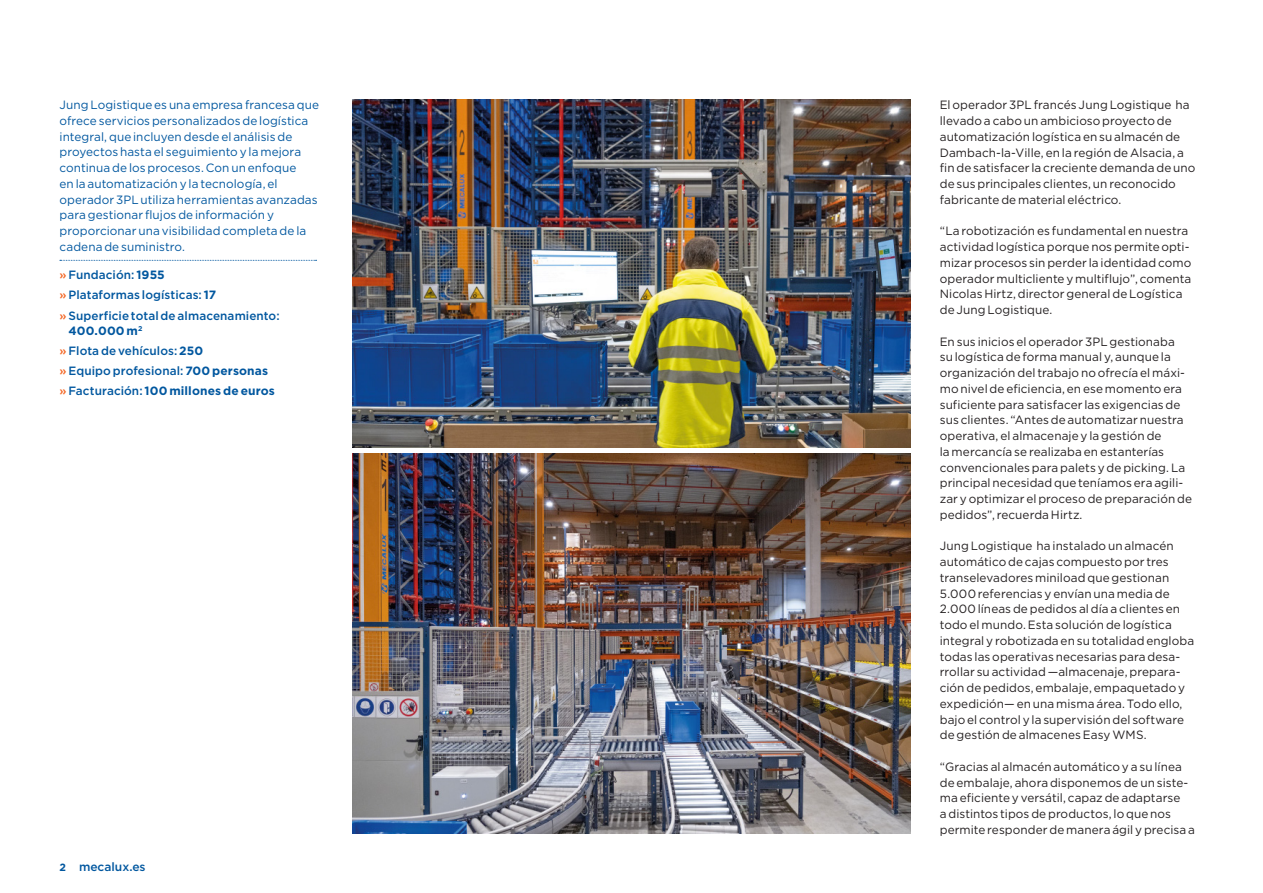
<style>
.page{position:relative;width:1263px;height:893px;background:#fff}
.page>*{position:absolute;margin:0;border:0;box-sizing:border-box;transform-origin:0 0}
.t1{font:12px/15.8px "Gotham";letter-spacing:.005em;color:#231f20}
.t2{font:12px/15.8px "Gotham";letter-spacing:.005em;color:#01579f}
.t3{font:500 12px/20px "Gotham";letter-spacing:.005em;color:#01579f}
.s1{color:#f36421}
.s2{font-weight:700}
.s3{font-weight:700;font-size:10.5px}
</style>
<div class="page">
<svg style="left:60px;top:260px;width:257px;height:1px"></svg>
<img style="left:353px;top:100px;width:557px;height:348px">
<img style="left:353px;top:454px;width:557px;height:380px">
<p class="t2" style="left:60px;top:97px;width:261px">Jung Logistique es una empresa francesa que ofrece servicios personalizados de logística integral, que incluyen desde el análisis de proyectos hasta el seguimiento y la mejora continua de los procesos. Con un enfoque<br>en la automatización y la tecnología, el operador 3PL utiliza herramientas avanzadas para gestionar flujos de información y proporcionar una visibilidad completa de la cadena de suministro.</p>
<p class="t3" style="left:60px;top:265px;width:222px"><span class="s1">»</span> Fundación: <span class="s2">1955<br></span><span class="s1">»</span> Plataformas logísticas: <span class="s2">17<br></span><span class="s1">»</span> Superficie total de almacenamiento:</p>
<p class="t3" style="left:60px;top:321px;width:217px;text-indent:9px"><span class="s2">400.000 m</span><sup>2<br></sup><span class="s1">»</span> Flota de vehículos: <span class="s2">250<br></span><span class="s1">»</span> Equipo profesional: <span class="s2">700 personas </span><span class="s1">»</span> Facturación: <span class="s2">100 millones de euros</span></p>
<p class="t3" style="left:60px;top:856px;width:88px"><span class="s3">2</span> mecalux.es</p>
<p class="t1" style="left:940px;top:97px;width:257px">El operador 3PL francés Jung Logistique ha llevado a cabo un ambicioso proyecto de automatización logística en su almacén de Dambach-la-Ville, en la región de Alsacia, a fin de satisfacer la creciente demanda de uno de sus principales clientes, un reconocido fabricante de material eléctrico.</p>
<p class="t1" style="left:940px;top:223px;width:253px">“La robotización es fundamental en nuestra actividad logística porque nos permite opti&shy;mizar procesos sin perder la identidad como operador multicliente y multiflujo”, comenta Nicolas Hirtz, director general de Logística de Jung Logistique.</p>
<p class="t1" style="left:940px;top:333px;width:254px">En sus inicios el operador 3PL gestionaba<br>su logística de forma manual y, aunque la organización del trabajo no ofrecía el máxi&shy;mo nivel de eficiencia, en ese momento era suficiente para satisfacer las exigencias de sus clientes. “Antes de automatizar nuestra operativa, el almacenaje y la gestión de<br>la mercancía se realizaba en estanterías convencionales para palets y de picking. La principal necesidad que teníamos era agili&shy;zar y optimizar el proceso de preparación de pedidos”, recuerda Hirtz.</p>
<p class="t1" style="left:940px;top:538px;width:256px">Jung Logistique ha instalado un almacén automático de cajas compuesto por tres transelevadores miniload que gestionan 5.000 referencias y envían una media de 2.000 líneas de pedidos al día a clientes en todo el mundo. Esta solución de logística integral y robotizada en su totalidad engloba todas las operativas necesarias para desa&shy;rrollar su actividad —almacenaje, prepara&shy;ción de pedidos, embalaje, empaquetado y expedición— en una misma área. Todo ello, bajo el control y la supervisión del software de gestión de almacenes Easy WMS.</p>
<p class="t1" style="left:940px;top:758px;width:257px">“Gracias al almacén automático y a su línea de embalaje, ahora disponemos de un siste&shy;ma eficiente y versátil, capaz de adaptarse<br>a distintos tipos de productos, lo que nos permite responder de manera ágil y precisa a</p>
</div>
